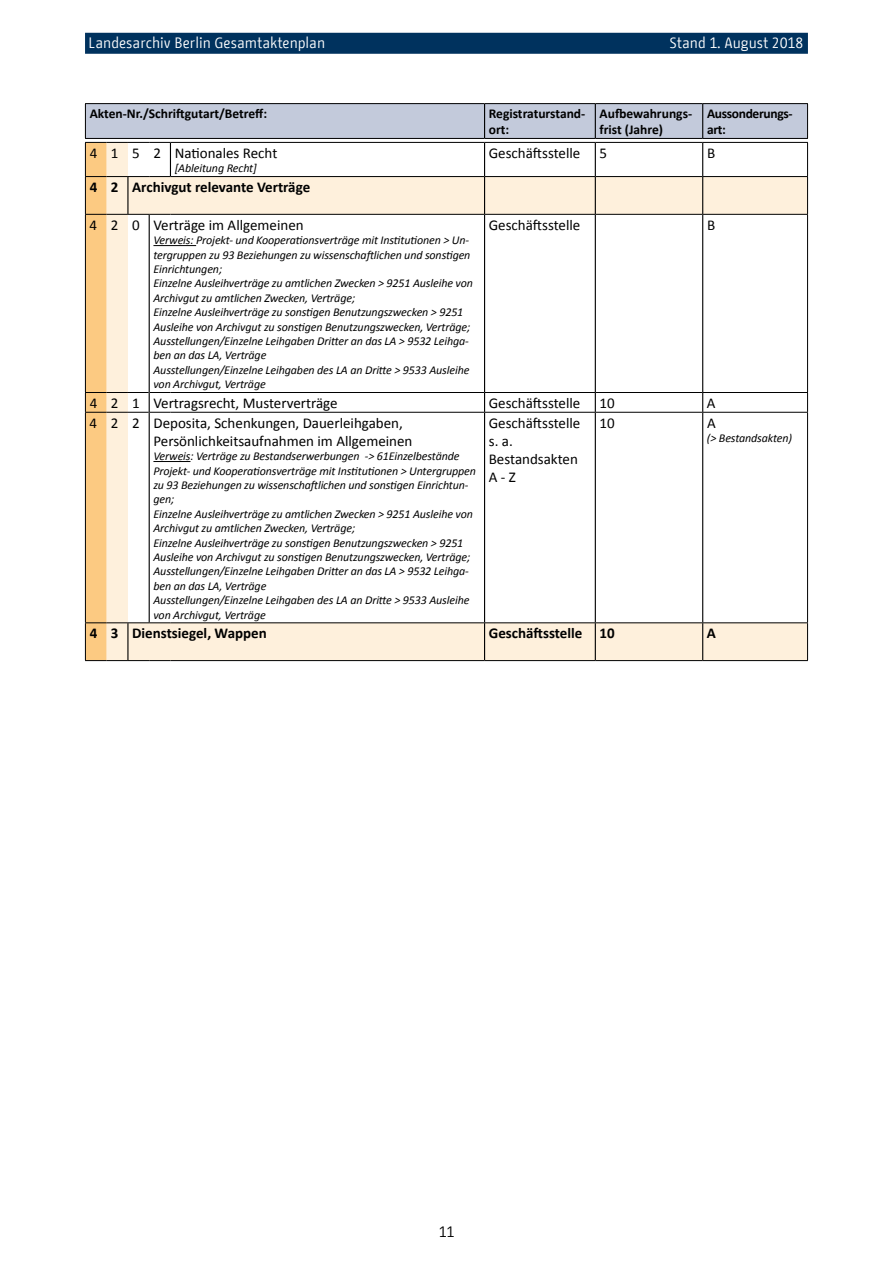
<style>
.page{position:relative;width:893px;height:1263px;background:#fff}
.page>*{position:absolute;margin:0;border:0;box-sizing:border-box;transform-origin:0 0}
.t1{font:15px/18px "Calibri";color:#000}
.t2{font:700 15px "Calibri";color:#000}
.t3{font:15px "BMF Change";color:#fff}
.t4{font:15px "BMF Change";color:#000}
.t5{font:700 13.5px/16.2px "Calibri";color:#000}
.t6{font:700 13.5px/16.2px "Calibri";letter-spacing:-.025em;color:#000}
.t7{font:italic 12px/14.4px "Calibri";letter-spacing:-.01em;color:#000}
</style>
<div class="page">
<div style="left:85px;top:33px;width:723px;height:21px;background:#00325e"></div>
<svg style="left:85px;top:104px;width:723px;height:557px"></svg>
<hr style="left:484px;top:104px;width:1px;height:34px;background:#000">
<hr style="left:595px;top:104px;width:1px;height:34px;background:#000">
<hr style="left:702px;top:104px;width:1px;height:34px;background:#000">
<hr style="left:85px;top:103px;width:400px;height:1px;background:#000">
<hr style="left:85px;top:104px;width:1px;height:34px;background:#000">
<hr style="left:485px;top:103px;width:110px;height:1px;background:#000">
<hr style="left:595px;top:103px;width:108px;height:1px;background:#000">
<hr style="left:703px;top:103px;width:105px;height:1px;background:#000">
<hr style="left:807px;top:104px;width:1px;height:34px;background:#000">
<hr style="left:85px;top:138px;width:400px;height:1px;background:#000">
<hr style="left:485px;top:138px;width:110px;height:1px;background:#000">
<hr style="left:595px;top:138px;width:108px;height:1px;background:#000">
<hr style="left:703px;top:138px;width:105px;height:1px;background:#000">
<p class="t3" style="left:89px;top:32px;width:238px">Landesarchiv Berlin Gesamtaktenplan</p>
<p class="t3" style="left:669px;top:32px;width:135px">Stand 1. August 2018</p>
<p class="t5" style="left:90px;top:105px;width:179px">Akten-Nr./Schriftgutart/Betreff:</p>
<p class="t5" style="left:489px;top:105px;width:98px">Registraturstand&shy;ort:</p>
<p class="t5" style="left:600px;top:105px;width:94px">Aufbewahrungs&shy;frist (Jahre)</p>
<p class="t6" style="left:707px;top:105px;width:87px">Aussonderungs&shy;art:</p>
<p class="t1" style="left:90px;top:143px;width:189px">4 1 5 2 Nationales Recht</p>
<p class="t7" style="left:175px;top:161px;width:84px">[Ableitung Recht]</p>
<p class="t2" style="left:90px;top:178px;width:222px">4 2 Archivgut relevante Verträge</p>
<p class="t1" style="left:90px;top:215px;width:216px">4 2 0 Verträge im Allgemeinen</p>
<p class="t7" style="left:153px;top:232px;width:321px">Verweis: Projekt- und Kooperationsverträge mit Institutionen &gt; Un&shy;tergruppen zu 93 Beziehungen zu wissenschaftlichen und sonstigen Einrichtungen;<br>Einzelne Ausleihverträge zu amtlichen Zwecken &gt; 9251 Ausleihe von Archivgut zu amtlichen Zwecken, Verträge;<br>Einzelne Ausleihverträge zu sonstigen Benutzungszwecken &gt; 9251<br>Ausleihe von Archivgut zu sonstigen Benutzungszwecken, Verträge; Ausstellungen/Einzelne Leihgaben Dritter an das LA &gt; 9532 Leihga&shy;ben an das LA, Verträge<br>Ausstellungen/Einzelne Leihgaben des LA an Dritte &gt; 9533 Ausleihe von Archivgut, Verträge</p>
<p class="t1" style="left:489px;top:143px;width:93px">Geschäftsstelle</p>
<p class="t1" style="left:600px;top:143px;width:9px">5</p>
<p class="t1" style="left:707px;top:143px;width:10px">B</p>
<p class="t1" style="left:489px;top:215px;width:93px">Geschäftsstelle</p>
<p class="t1" style="left:707px;top:215px;width:10px">B</p>
<p class="t1" style="left:90px;top:393px;width:249px">4 2 1 Vertragsrecht, Musterverträge</p>
<p class="t1" style="left:489px;top:393px;width:93px">Geschäftsstelle</p>
<p class="t1" style="left:600px;top:393px;width:17px">10</p>
<p class="t1" style="left:707px;top:393px;width:10px">A</p>
<p class="t1" style="left:153px;top:413px;width:260px;text-indent:-64px">4 2 2 Deposita, Schenkungen, Dauerleihgaben,<br>Persönlichkeitsaufnahmen im Allgemeinen</p>
<p class="t7" style="left:153px;top:448px;width:324px">Verweis: Verträge zu Bestandserwerbungen -&gt; 61Einzelbestände Projekt- und Kooperationsverträge mit Institutionen &gt; Untergruppen zu 93 Beziehungen zu wissenschaftlichen und sonstigen Einrichtun&shy;gen;<br>Einzelne Ausleihverträge zu amtlichen Zwecken &gt; 9251 Ausleihe von Archivgut zu amtlichen Zwecken, Verträge;<br>Einzelne Ausleihverträge zu sonstigen Benutzungszwecken &gt; 9251<br>Ausleihe von Archivgut zu sonstigen Benutzungszwecken, Verträge; Ausstellungen/Einzelne Leihgaben Dritter an das LA &gt; 9532 Leihga&shy;ben an das LA, Verträge<br>Ausstellungen/Einzelne Leihgaben des LA an Dritte &gt; 9533 Ausleihe von Archivgut, Verträge</p>
<p class="t1" style="left:489px;top:413px;width:93px">Geschäftsstelle s. a.<br>Bestandsakten<br>A - Z</p>
<p class="t1" style="left:600px;top:413px;width:17px">10</p>
<p class="t1" style="left:707px;top:413px;width:10px">A</p>
<p class="t7" style="left:707px;top:430px;width:87px">(&gt; Bestandsakten)</p>
<p class="t2" style="left:90px;top:624px;width:179px">4 3 Dienstsiegel, Wappen</p>
<p class="t2" style="left:489px;top:624px;width:127px">Geschäftsstelle 10</p>
<p class="t2" style="left:707px;top:624px;width:11px">A</p>
<p class="t4" style="left:439px;top:1221px;width:17px">11</p>
</div>
